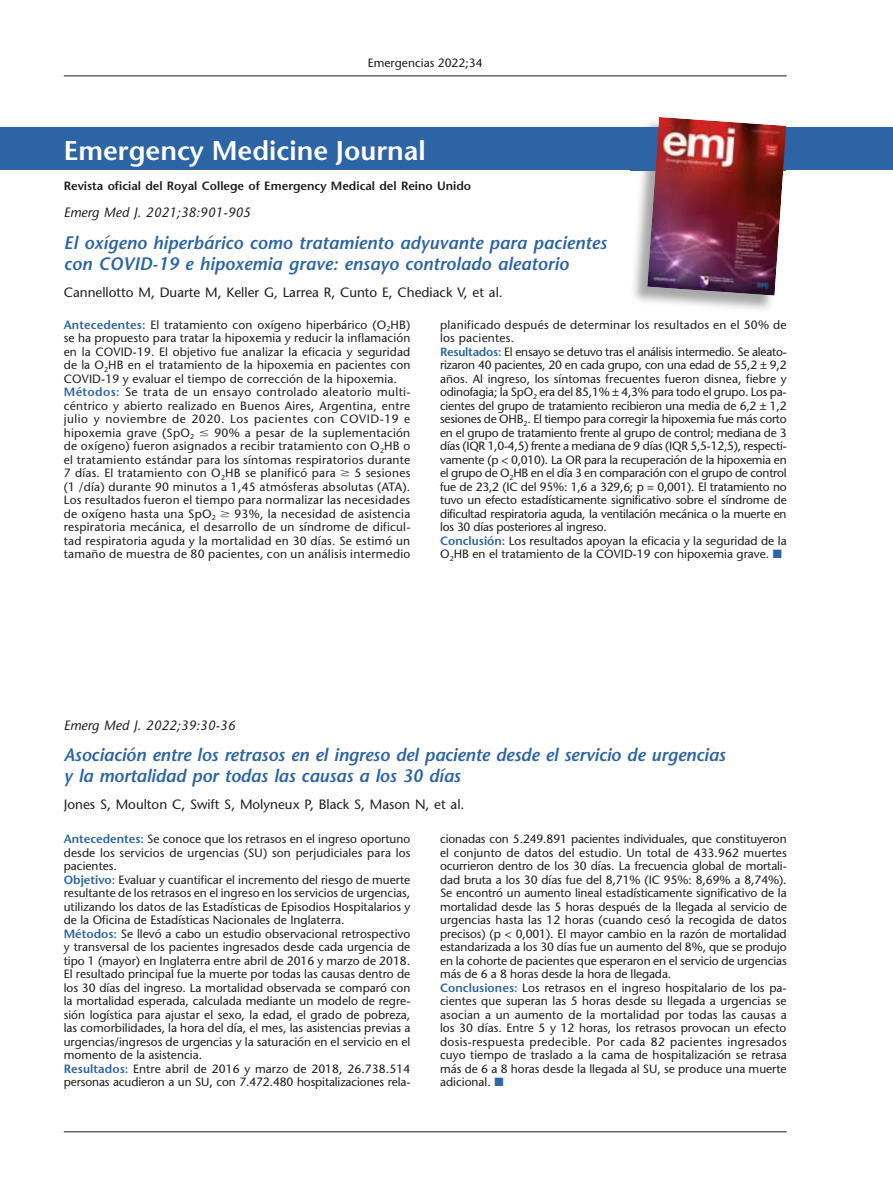
<style>
.page{position:relative;width:893px;height:1191px;background:#fff}
.page>*{position:absolute;margin:0;border:0;box-sizing:border-box;transform-origin:0 0}
.t1{font:600 27px "Stone Sans";color:#fff}
.t2{font:italic 600 18px/21px "Stone Sans";color:#2c64a5}
.t3{font:13.5px "Stone Sans";color:#1d1d1b}
.t4{font:italic 13.5px "Stone Sans";color:#1d1d1b}
.t5{font:12px/13.5px "Stone Sans";color:#1d1d1b}
.t6{font:12px/13.5px "Stone Sans";letter-spacing:-.02em;color:#1d1d1b}
.t7{font:600 12px "Stone Sans";color:#1d1d1b}
.s1{font-weight:600;color:#2c64a5}
.s2{font-family:"Mathematical Pi One"}
.s3{color:#2c64a5}
</style>
<div class="page">
<hr style="left:64px;top:1131px;width:723px;height:1px;background:#1d1d1b">
<hr style="left:64px;top:75px;width:723px;height:1px;background:#1d1d1b">
<div style="left:0;top:128px;width:893px;height:42px;background:#2c64a5"></div>
<img style="left:630px;top:125px;width:145px;height:185px">
<img style="left:630px;top:128px;width:17px;height:42px">
<img style="left:647px;top:117px;width:139px;height:178px">
<p class="t5" style="left:368px;top:57px;width:116px">Emergencias 2022;34</p>
<h1 class="t1" style="left:64px;top:137px;width:363px">Emergency Medicine Journal</h1>
<p class="t7" style="left:64px;top:180px;width:409px">Revista oficial del Royal College of Emergency Medical del Reino Unido</p>
<p class="t4" style="left:64px;top:206px;width:189px">Emerg Med J. 2021;38:901-905</p>
<h2 class="t2" style="left:64px;top:233px;width:545px">El oxígeno hiperbárico como tratamiento adyuvante para pacientes con COVID-19 e hipoxemia grave: ensayo controlado aleatorio</h2>
<p class="t3" style="left:64px;top:285px;width:440px">Cannellotto M, Duarte M, Keller G, Larrea R, Cunto E, Chediack V, et al.</p>
<p class="t5" style="left:64px;top:318px;width:348px"><span class="s1">Antecedentes:</span> El tratamiento con oxígeno hiperbárico (O<sub>2</sub>HB) se ha propuesto para tratar la hipoxemia y reducir la inflamación en la COVID-19. El objetivo fue analizar la eficacia y seguridad de la O<sub>2</sub>HB en el tratamiento de la hipoxemia en pacientes con COVID-19 y evaluar el tiempo de corrección de la hipoxemia.<br><span class="s1">Métodos:</span> Se trata de un ensayo controlado aleatorio multi&shy;céntrico y abierto realizado en Buenos Aires, Argentina, entre julio y noviembre de 2020. Los pacientes con COVID-19 e hipoxemia grave (SpO<sub>2</sub></p>
<p class="t5" style="left:64px;top:426px;width:348px;text-align:justify;text-indent:151px">90% a pesar de la suplementación de oxígeno) fueron asignados a recibir tratamiento con O<sub>2</sub>HB o el tratamiento estándar para los síntomas respiratorios durante 7 días. El tratamiento con O<sub>2</sub>HB se planificó para <span class="s2">-</span> 5 sesiones (1 /día) durante 90 minutos a 1,45 atmósferas absolutas (ATA).<br>Los resultados fueron el tiempo para normalizar las necesidades de oxígeno hasta una SpO<sub>2</sub> <span class="s2">-</span> 93%, la necesidad de asistencia respiratoria mecánica, el desarrollo de un síndrome de dificul&shy;tad respiratoria aguda y la mortalidad en 30 días. Se estimó un tamaño de muestra de 80 pacientes, con un análisis intermedio</p>
<p class="t6" style="left:440px;top:318px;width:348px">planificado después de determinar los resultados en el 50% de los pacientes.<br><span class="s1">Resultados:</span> El ensayo se detuvo tras el análisis intermedio. Se aleato&shy;rizaron 40 pacientes, 20 en cada grupo, con una edad de 55,2 ± 9,2 años. Al ingreso, los síntomas frecuentes fueron disnea, fiebre y odinofagia; la SpO<sub>2</sub> era del 85,1% ± 4,3% para todo el grupo. Los pa&shy;cientes del grupo de tratamiento recibieron una media de 6,2 ± 1,2 sesiones de OHB<sub>2</sub>. El tiempo para corregir la hipoxemia fue más corto en el grupo de tratamiento frente al grupo de control; mediana de 3 días (IQR 1,0-4,5) frente a mediana de 9 días (IQR 5,5-12,5), respecti&shy;vamente (p &lt; 0,010). La OR para la recuperación de la hipoxemia en el grupo de O<sub>2</sub>HB en el día 3 en comparación con el grupo de control fue de 23,2 (IC del 95%: 1,6 a 329,6; p = 0,001). El tratamiento no tuvo un efecto estadísticamente significativo sobre el síndrome de dificultad respiratoria aguda, la ventilación mecánica o la muerte en los 30 días posteriores al ingreso.<br><span class="s1">Conclusión:</span> Los resultados apoyan la eficacia y la seguridad de la O<sub>2</sub>HB en el tratamiento de la COVID-19 con hipoxemia grave. <span class="s3">■</span></p>
<p class="t4" style="left:64px;top:718px;width:173px">Emerg Med J. 2022;39:30-36</p>
<h2 class="t2" style="left:64px;top:745px;width:663px">Asociación entre los retrasos en el ingreso del paciente desde el servicio de urgencias y la mortalidad por todas las causas a los 30 días</h2>
<p class="t3" style="left:64px;top:797px;width:402px">Jones S, Moulton C, Swift S, Molyneux P, Black S, Mason N, et al.</p>
<p class="t5" style="left:64px;top:833px;width:348px"><span class="s1">Antecedentes:</span> Se conoce que los retrasos en el ingreso oportuno desde los servicios de urgencias (SU) son perjudiciales para los pacientes.<br><span class="s1">Objetivo:</span> Evaluar y cuantificar el incremento del riesgo de muerte resultante de los retrasos en el ingreso en los servicios de urgencias, utilizando los datos de las Estadísticas de Episodios Hospitalarios y de la Oficina de Estadísticas Nacionales de Inglaterra.<br><span class="s1">Métodos:</span> Se llevó a cabo un estudio observacional retrospectivo y transversal de los pacientes ingresados desde cada urgencia de tipo 1 (mayor) en Inglaterra entre abril de 2016 y marzo de 2018.<br>El resultado principal fue la muerte por todas las causas dentro de los 30 días del ingreso. La mortalidad observada se comparó con la mortalidad esperada, calculada mediante un modelo de regre&shy;sión logística para ajustar el sexo, la edad, el grado de pobreza, las comorbilidades, la hora del día, el mes, las asistencias previas a urgencias/ingresos de urgencias y la saturación en el servicio en el momento de la asistencia.<br><span class="s1">Resultados:</span> Entre abril de 2016 y marzo de 2018, 26.738.514 personas acudieron a un SU, con 7.472.480 hospitalizaciones rela-</p>
<p class="t5" style="left:440px;top:833px;width:348px">cionadas con 5.249.891 pacientes individuales, que constituyeron el conjunto de datos del estudio. Un total de 433.962 muertes ocurrieron dentro de los 30 días. La frecuencia global de mortali&shy;dad bruta a los 30 días fue del 8,71% (IC 95%: 8,69% a 8,74%).<br>Se encontró un aumento lineal estadísticamente significativo de la mortalidad desde las 5 horas después de la llegada al servicio de urgencias hasta las 12 horas (cuando cesó la recogida de datos precisos) (p &lt; 0,001). El mayor cambio en la razón de mortalidad estandarizada a los 30 días fue un aumento del 8%, que se produjo en la cohorte de pacientes que esperaron en el servicio de urgencias más de 6 a 8 horas desde la hora de llegada.<br><span class="s1">Conclusiones:</span> Los retrasos en el ingreso hospitalario de los pa&shy;cientes que superan las 5 horas desde su llegada a urgencias se asocian a un aumento de la mortalidad por todas las causas a los 30 días. Entre 5 y 12 horas, los retrasos provocan un efecto dosis-respuesta predecible. Por cada 82 pacientes ingresados cuyo tiempo de traslado a la cama de hospitalización se retrasa más de 6 a 8 horas desde la llegada al SU, se produce una muerte adicional. <span class="s3">■</span></p>
</div>
